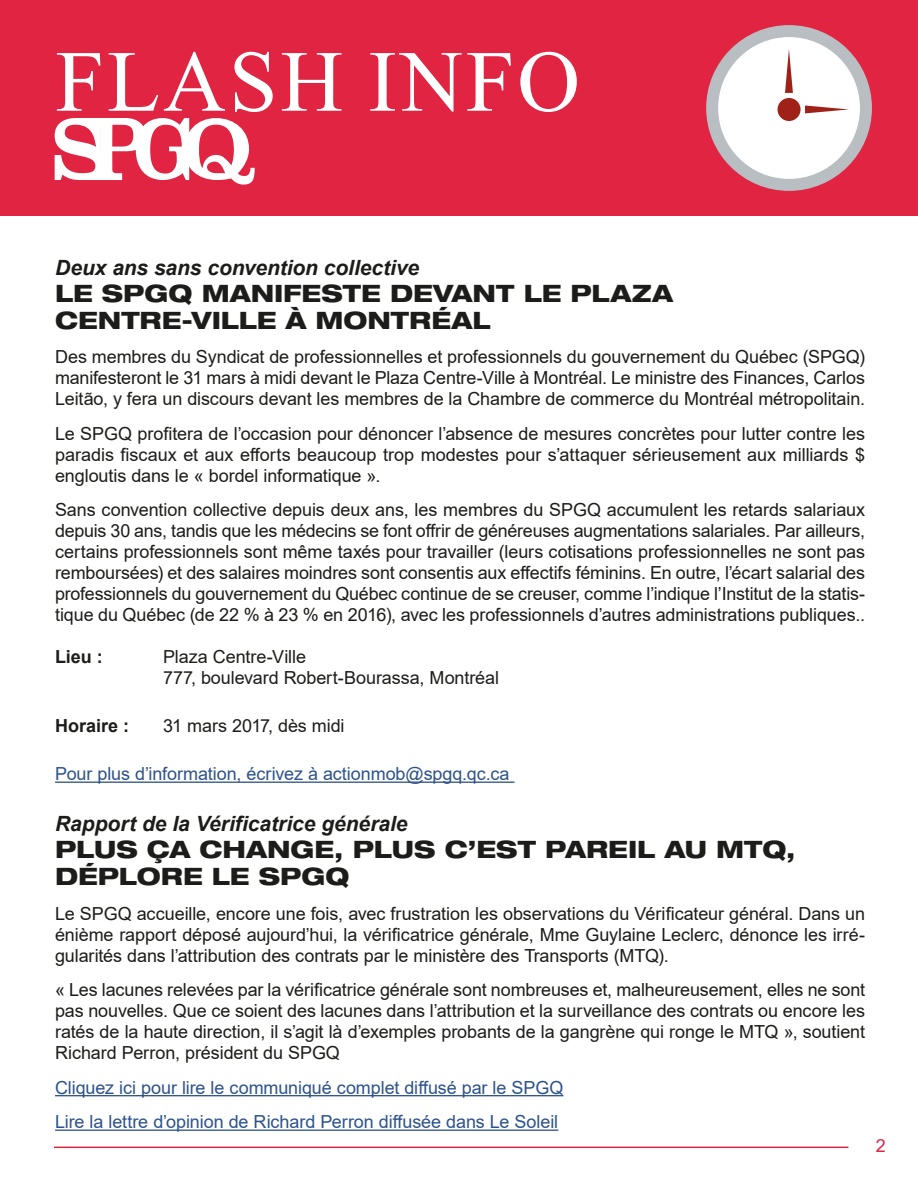
<style>
.page{position:relative;width:918px;height:1188px;background:#fff}
.page>*{position:absolute;margin:0;border:0;box-sizing:border-box;transform-origin:0 0}
.t1{font:87px "Times New Roman";letter-spacing:.035em;color:#fff}
.t2{font:800 expanded 24px/27px "Helvetica Neue LT Pro";color:#1c1c1a}
.t3{font:italic 700 21px "Arial";color:#1c1c1a}
.t4{font:18px/21px "Arial";letter-spacing:-.005em;color:#1c1c1a;text-align:justify}
.t5{font:18px/34.5px "Arial";letter-spacing:-.005em;color:#2d528b}
.t6{font:700 18px "Arial";color:#1c1c1a}
.t7{font:18px "Arial";color:#e02444}
</style>
<div class="page">
<div style="left:0;top:0;width:918px;height:216px;background:#e02442"></div>
<svg style="left:55px;top:118px;width:200px;height:67px"></svg>
<div style="left:712px;top:31px;width:154px;height:154px;background:#fff;border-radius:50%"></div>
<div style="left:706px;top:25px;width:166px;height:166px;border:12px solid #b8bec1;border-radius:50%"></div>
<svg style="left:785px;top:49px;width:8px;height:44px"></svg>
<svg style="left:805px;top:105px;width:44px;height:8px"></svg>
<div style="left:778px;top:98px;width:23px;height:23px;background:#a02118;border-radius:50%"></div>
<hr style="left:54px;top:1147px;width:794px;height:1px;background:#e02444">
<hr style="left:55px;top:782px;width:460px;height:1px;background:#2d528b">
<hr style="left:55px;top:1095px;width:508px;height:1px;background:#2d528b">
<hr style="left:55px;top:1130px;width:503px;height:1px;background:#2d528b">
<h1 class="t1" style="left:56px;top:20px;width:526px">FLASH INFO</h1>
<p class="t3" style="left:55px;top:253px;width:366px">Deux ans sans convention collective</p>
<h2 class="t2" style="left:55px;top:279px;width:619px">LE SPGQ MANIFESTE DEVANT LE PLAZA<br>CENTRE-VILLE À MONTRÉAL</h2>
<p class="t4" style="left:55px;top:346px;width:812px">Des membres du Syndicat de professionnelles et professionnels du gouvernement du Québec (SPGQ) manifesteront le 31 mars à midi devant le Plaza Centre-Ville à Montréal. Le ministre des Finances, Carlos Leitão, y fera un discours devant les membres de la Chambre de commerce du Montréal métropolitain.</p>
<p class="t4" style="left:55px;top:423px;width:812px">Le SPGQ profitera de l’occasion pour dénoncer l’absence de mesures concrètes pour lutter contre les paradis fiscaux et aux efforts beaucoup trop modestes pour s’attaquer sérieusement aux milliards $ engloutis dans le « bordel informatique ».</p>
<p class="t4" style="left:55px;top:499px;width:812px">Sans convention collective depuis deux ans, les membres du SPGQ accumulent les retards salariaux depuis 30 ans, tandis que les médecins se font offrir de généreuses augmentations salariales. Par ailleurs, certains professionnels sont même taxés pour travailler (leurs cotisations professionnelles ne sont pas remboursées) et des salaires moindres sont consentis aux effectifs féminins. En outre, l’écart salarial des professionnels du gouvernement du Québec continue de se creuser, comme l’indique l’Institut de la statis&shy;tique du Québec (de 22 % à 23 % en 2016), avec les professionnels d’autres administrations publiques..</p>
<p class="t6" style="left:55px;top:644px;width:49px">Lieu :</p>
<p class="t4" style="left:163px;top:646px;width:337px">Plaza Centre-Ville<br>777, boulevard Robert-Bourassa, Montréal</p>
<p class="t6" style="left:55px;top:713px;width:76px">Horaire :</p>
<p class="t4" style="left:163px;top:715px;width:183px">31 mars 2017, dès midi</p>
<p class="t5" style="left:55px;top:757px;width:456px">Pour plus d’information, écrivez à actionmob@spgq.qc.ca</p>
<p class="t3" style="left:55px;top:810px;width:354px">Rapport de la Vérificatrice générale</p>
<h2 class="t2" style="left:55px;top:835px;width:742px">PLUS ÇA CHANGE, PLUS C’EST PAREIL AU MTQ,<br>DÉPLORE LE SPGQ</h2>
<p class="t4" style="left:55px;top:903px;width:811px">Le SPGQ accueille, encore une fois, avec frustration les observations du Vérificateur général. Dans un énième rapport déposé aujourd’hui, la vérificatrice générale, Mme Guylaine Leclerc, dénonce les irré&shy;gularités dans l’attribution des contrats par le ministère des Transports (MTQ).</p>
<p class="t4" style="left:55px;top:979px;width:812px">« Les lacunes relevées par la vérificatrice générale sont nombreuses et, malheureusement, elles ne sont pas nouvelles. Que ce soient des lacunes dans l’attribution et la surveillance des contrats ou encore les ratés de la haute direction, il s’agit là d’exemples probants de la gangrène qui ronge le MTQ », soutient Richard Perron, président du SPGQ</p>
<p class="t5" style="left:55px;top:1070px;width:510px">Cliquez ici pour lire le communiqué complet diffusé par le SPGQ<br>Lire la lettre d’opinion de Richard Perron diffusée dans Le Soleil</p>
<p class="t7" style="left:876px;top:1133px;width:12px">2</p>
</div>
